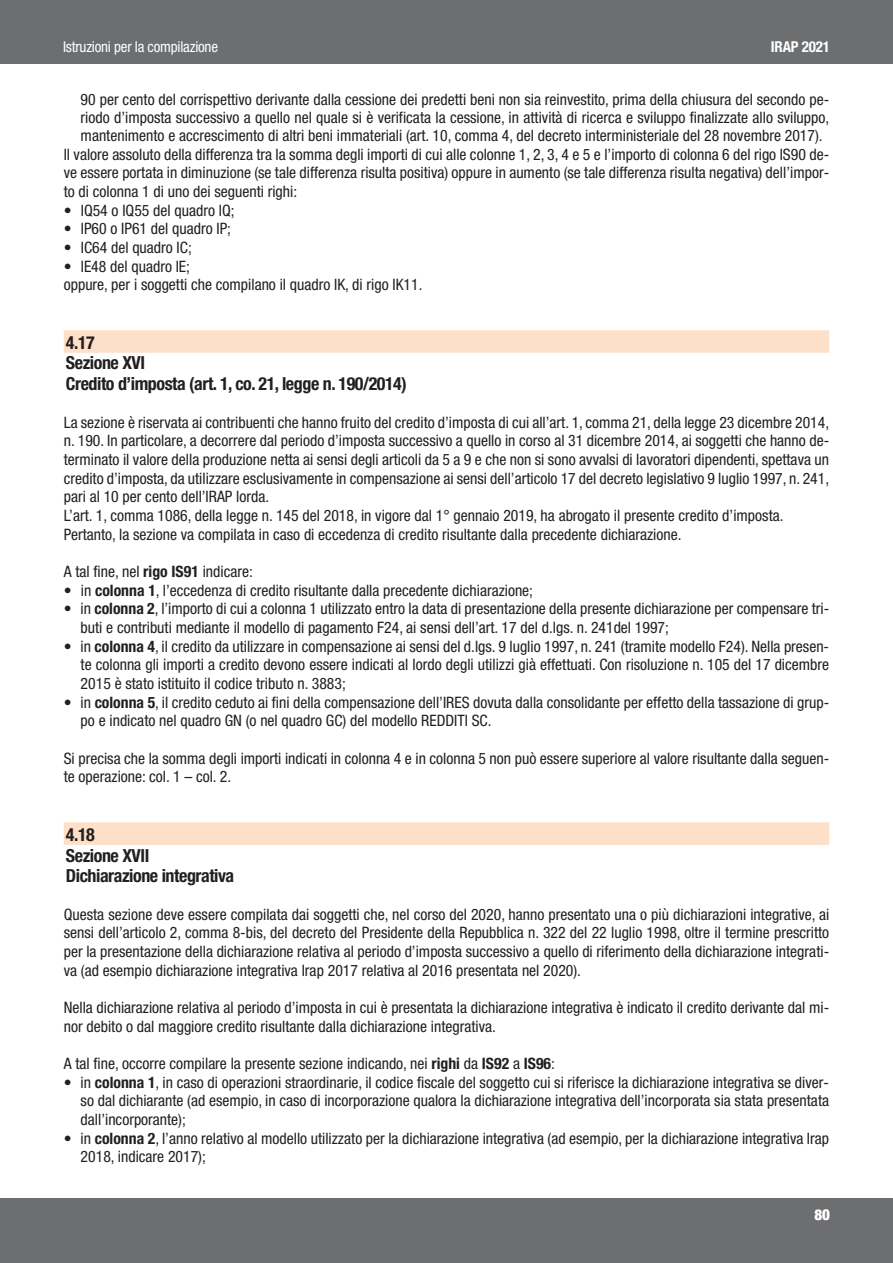
<style>
.page{position:relative;width:893px;height:1263px;background:#fff}
.page>*{position:absolute;margin:0;border:0;box-sizing:border-box;transform-origin:0 0}
.t1{font:700 condensed 18px/20.9px "Helvetica Neue";letter-spacing:-.025em;color:#231f20}
.t2{font:condensed 15.75px/18.6px "Helvetica Neue";color:#231f20}
.t3{font:condensed 15px "Helvetica Neue";letter-spacing:-.015em;color:#fff}
.t4{font:700 condensed 15px "Helvetica Neue";letter-spacing:-.015em;color:#fff}
.t5{font:900 condensed 15px "Helvetica Neue";color:#fff}
.s1{font-weight:700}
</style>
<div class="page">
<div style="left:0;top:0;width:893px;height:64px;background:#6d6e70"></div>
<div style="left:64px;top:330px;width:765px;height:23px;background:#fedfc7"></div>
<div style="left:64px;top:822px;width:765px;height:23px;background:#fedfc7"></div>
<div style="left:0;top:1198px;width:893px;height:65px;background:#6d6e70"></div>
<p class="t3" style="left:63px;top:41px;width:157px">Istruzioni per la compilazione</p>
<p class="t4" style="left:771px;top:41px;width:60px">IRAP 2021</p>
<p class="t2" style="left:81px;top:91px;width:750px">90 per cento del corrispettivo derivante dalla cessione dei predetti beni non sia reinvestito, prima della chiusura del secondo pe-</p>
<p class="t2" style="left:81px;top:109px;width:750px">riodo d’imposta successivo a quello nel quale si è verificata la cessione, in attività di ricerca e sviluppo finalizzate allo sviluppo,</p>
<p class="t2" style="left:81px;top:127px;width:743px">mantenimento e accrescimento di altri beni immateriali (art. 10, comma 4, del decreto interministeriale del 28 novembre 2017).</p>
<p class="t2" style="left:64px;top:146px;width:767px">Il valore assoluto della differenza tra la somma degli importi di cui alle colonne 1, 2, 3, 4 e 5 e l’importo di colonna 6 del rigo IS90 de-</p>
<p class="t2" style="left:64px;top:165px;width:767px">ve essere portata in diminuzione (se tale differenza risulta positiva) oppure in aumento (se tale differenza risulta negativa) dell’impor-</p>
<p class="t2" style="left:64px;top:183px;width:235px">to di colonna 1 di uno dei seguenti righi:</p>
<p class="t2" style="left:64px;top:202px;width:172px">• IQ54 o IQ55 del quadro IQ;</p>
<p class="t2" style="left:64px;top:221px;width:169px">• IP60 o IP61 del quadro IP;</p>
<p class="t2" style="left:64px;top:239px;width:130px">• IC64 del quadro IC;</p>
<p class="t2" style="left:64px;top:258px;width:360px">• IE48 del quadro IE;<br>oppure, per i soggetti che compilano il quadro IK, di rigo IK11.</p>
<p class="t1" style="left:66px;top:333px;width:342px">4.17<br>Sezione XVI<br>Credito d’imposta (art. 1, co. 21, legge n. 190/2014)</p>
<p class="t2" style="left:64px;top:414px;width:767px">La sezione è riservata ai contribuenti che hanno fruito del credito d’imposta di cui all’art. 1, comma 21, della legge 23 dicembre 2014, n. 190. In particolare, a decorrere dal periodo d’imposta successivo a quello in corso al 31 dicembre 2014, ai soggetti che hanno de&shy;terminato il valore della produzione netta ai sensi degli articoli da 5 a 9 e che non si sono avvalsi di lavoratori dipendenti, spettava un credito d’imposta, da utilizzare esclusivamente in compensazione ai sensi dell’articolo 17 del decreto legislativo 9 luglio 1997, n. 241, pari al 10 per cento dell’IRAP lorda.<br>L’art. 1, comma 1086, della legge n. 145 del 2018, in vigore dal 1° gennaio 2019, ha abrogato il presente credito d’imposta.<br>Pertanto, la sezione va compilata in caso di eccedenza di credito risultante dalla precedente dichiarazione.</p>
<p class="t2" style="left:64px;top:563px;width:191px">A tal fine, nel <span class="s1">rigo IS91</span> indicare:</p>
<p class="t2" style="left:64px;top:582px;width:471px">• in <span class="s1">colonna 1</span>, l’eccedenza di credito risultante dalla precedente dichiarazione;</p>
<p class="t2" style="left:81px;top:601px;width:750px;text-indent:-17px">• in <span class="s1">colonna 2</span>, l’importo di cui a colonna 1 utilizzato entro la data di presentazione della presente dichiarazione per compensare tri&shy;buti e contributi mediante il modello di pagamento F24, ai sensi dell’art. 17 del d.lgs. n. 241del 1997;</p>
<p class="t2" style="left:81px;top:638px;width:750px;text-align:justify;text-indent:-17px">• in <span class="s1">colonna 4</span>, il credito da utilizzare in compensazione ai sensi del d.lgs. 9 luglio 1997, n. 241 (tramite modello F24). Nella presen&shy;te colonna gli importi a credito devono essere indicati al lordo degli utilizzi già effettuati. Con risoluzione n. 105 del 17 dicembre 2015 è stato istituito il codice tributo n. 3883;</p>
<p class="t2" style="left:81px;top:694px;width:750px;text-indent:-17px">• in <span class="s1">colonna 5</span>, il credito ceduto ai fini della compensazione dell’IRES dovuta dalla consolidante per effetto della tassazione di grup&shy;po e indicato nel quadro GN (o nel quadro GC) del modello REDDITI SC.</p>
<p class="t2" style="left:64px;top:750px;width:767px">Si precisa che la somma degli importi indicati in colonna 4 e in colonna 5 non può essere superiore al valore risultante dalla seguen&shy;te operazione: col. 1 – col. 2.</p>
<p class="t1" style="left:66px;top:825px;width:170px">4.18<br>Sezione XVII<br>Dichiarazione integrativa</p>
<p class="t2" style="left:64px;top:906px;width:767px;text-align:justify">Questa sezione deve essere compilata dai soggetti che, nel corso del 2020, hanno presentato una o più dichiarazioni integrative, ai sensi dell’articolo 2, comma 8-bis, del decreto del Presidente della Repubblica n. 322 del 22 luglio 1998, oltre il termine prescritto per la presentazione della dichiarazione relativa al periodo d’imposta successivo a quello di riferimento della dichiarazione integrati&shy;va (ad esempio dichiarazione integrativa Irap 2017 relativa al 2016 presentata nel 2020).</p>
<p class="t2" style="left:64px;top:999px;width:767px">Nella dichiarazione relativa al periodo d’imposta in cui è presentata la dichiarazione integrativa è indicato il credito derivante dal mi&shy;nor debito o dal maggiore credito risultante dalla dichiarazione integrativa.</p>
<p class="t2" style="left:64px;top:1055px;width:493px">A tal fine, occorre compilare la presente sezione indicando, nei <span class="s1">righi</span> da <span class="s1">IS92</span> a <span class="s1">IS96</span>:</p>
<p class="t2" style="left:81px;top:1074px;width:750px;text-align:justify;text-indent:-17px">• in <span class="s1">colonna 1</span>, in caso di operazioni straordinarie, il codice fiscale del soggetto cui si riferisce la dichiarazione integrativa se diver&shy;so dal dichiarante (ad esempio, in caso di incorporazione qualora la dichiarazione integrativa dell’incorporata sia stata presentata dall’incorporante);</p>
<p class="t2" style="left:81px;top:1130px;width:750px;text-indent:-17px">• in <span class="s1">colonna 2</span>, l’anno relativo al modello utilizzato per la dichiarazione integrativa (ad esempio, per la dichiarazione integrativa Irap<br>2018, indicare 2017);</p>
<p class="t5" style="left:814px;top:1206px;width:17px">80</p>
</div>
